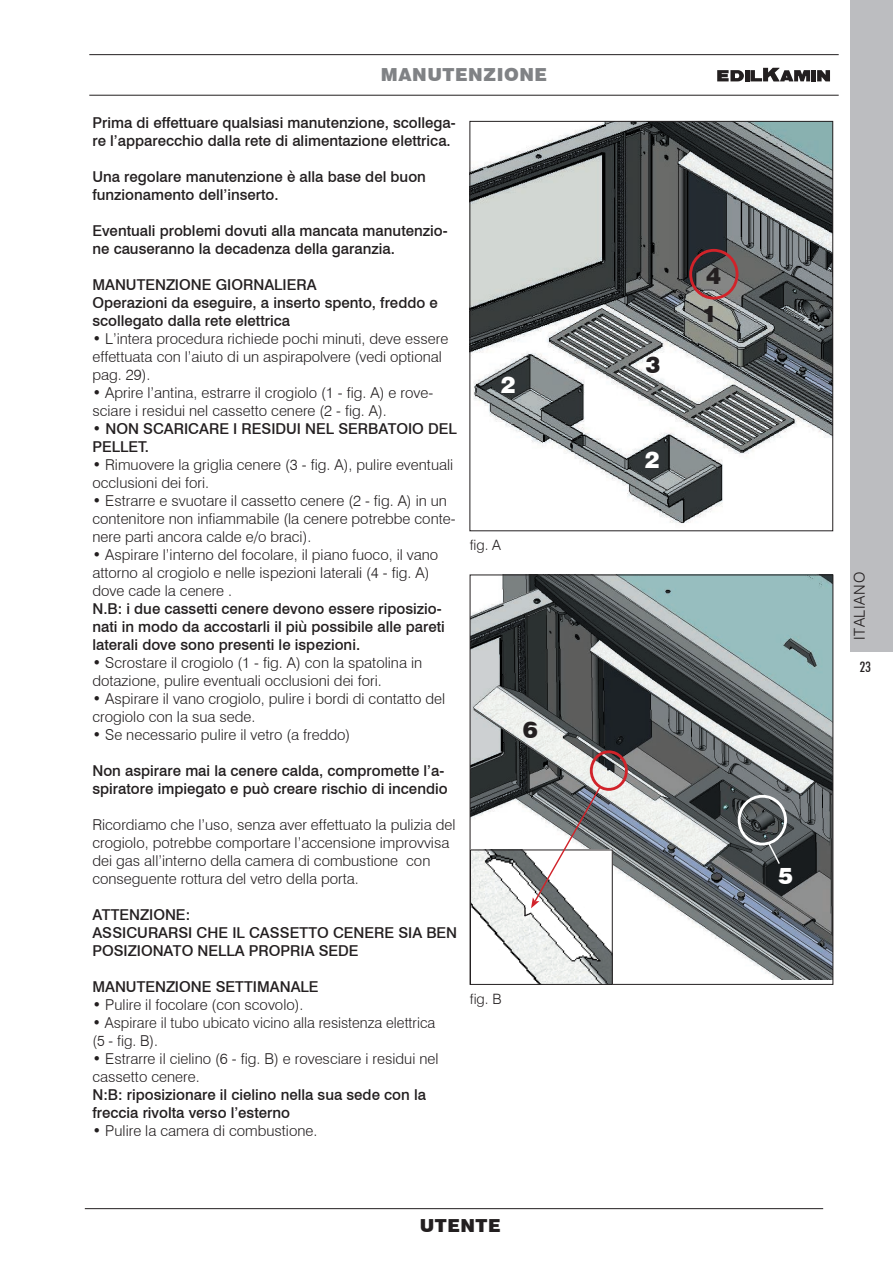
<style>
.page{position:relative;width:893px;height:1263px;background:#fff}
.page>*{position:absolute;margin:0;border:0;box-sizing:border-box;transform-origin:0 0}
.t1{font:900 22.8px "Swiss 721 BT";color:#231f20}
.t2{font:900 22.8px "Swiss 721 BT";color:#fff}
.t3{font:900 18px "Swiss 721 BT";letter-spacing:.03em;color:#808285}
.t4{font:900 18px "Swiss 721 BT";letter-spacing:.03em;color:#231f20}
.t5{font:300 15px/18px "Swiss 721 BT";color:#231f20}
.t6{font:500 15px/18px "Swiss 721 BT";color:#231f20}
.t7{font:300 15px "Swiss 721 BT";letter-spacing:.05em;color:#231f20}
.t8{font:300 14.25px "Swiss 721 BT";color:#231f20}
.t9{font:500 condensed 14.25px "Futura BT";color:#231f20}
</style>
<div class="page">
<div style="left:850px;top:0;width:43px;height:652px;background:#bcbdc0"></div>
<img style="left:472px;top:123px;width:359px;height:401px">
<div style="left:470px;top:121px;width:363px;height:410px;border:1px solid #231f20"></div>
<img style="left:472px;top:577px;width:359px;height:402px">
<svg style="left:767px;top:842px;width:14px;height:23px"></svg>
<div style="left:738px;top:795px;width:49px;height:50px;border:3px solid #fff;border-radius:50%"></div>
<img style="left:472px;top:852px;width:138px;height:130px">
<div style="left:470px;top:850px;width:142px;height:134px;border:1px solid #231f20"></div>
<div style="left:590px;top:750px;width:38px;height:41px;border:3px solid #d1232a;border-radius:50%"></div>
<svg style="left:523px;top:784px;width:79px;height:134px"></svg>
<div style="left:689px;top:249px;width:49px;height:51px;border:3px solid #d1232a;border-radius:50%"></div>
<hr style="left:89px;top:54px;width:750px;height:1px;background:#231f20">
<hr style="left:89px;top:95px;width:750px;height:1px;background:#231f20">
<div style="left:811px;top:70px;width:5px;height:11px;background:#231f20"></div>
<hr style="left:745px;top:70px;width:4px;height:11px;background:#231f20">
<svg style="left:717px;top:70px;width:27px;height:11px"></svg>
<svg style="left:750px;top:68px;width:60px;height:13px"></svg>
<svg style="left:817px;top:70px;width:13px;height:11px"></svg>
<hr style="left:85px;top:1208px;width:738px;height:1px;background:#231f20">
<p class="t3" style="left:381px;top:64px;width:168px">MANUTENZIONE</p>
<p class="t6" style="left:92px;top:113px;width:365px">Prima di effettuare qualsiasi manutenzione, scollega&shy;re l’apparecchio dalla rete di alimentazione elettrica.</p>
<p class="t6" style="left:92px;top:167px;width:335px">Una regolare manutenzione è alla base del buon funzionamento dell’inserto.</p>
<p class="t6" style="left:92px;top:221px;width:357px">Eventuali problemi dovuti alla mancata manutenzio&shy;ne causeranno la decadenza della garanzia.</p>
<p class="t6" style="left:92px;top:275px;width:347px">MANUTENZIONE GIORNALIERA<br>Operazioni da eseguire, a inserto spento, freddo e scollegato dalla rete elettrica</p>
<p class="t5" style="left:92px;top:329px;width:357px">• L’intera procedura richiede pochi minuti, deve essere effettuata con l’aiuto di un aspirapolvere (vedi optional pag. 29).</p>
<p class="t5" style="left:92px;top:383px;width:342px">• Aprire l’antina, estrarre il crogiolo (1 - fig. A) e rove&shy;sciare i residui nel cassetto cenere (2 - fig. A).</p>
<p class="t6" style="left:92px;top:419px;width:366px">• NON SCARICARE I RESIDUI NEL SERBATOIO DEL<br>PELLET.</p>
<p class="t5" style="left:92px;top:455px;width:362px">• Rimuovere la griglia cenere (3 - fig. A), pulire eventuali occlusioni dei fori.</p>
<p class="t5" style="left:92px;top:491px;width:365px">• Estrarre e svuotare il cassetto cenere (2 - fig. A) in un contenitore non infiammabile (la cenere potrebbe conte&shy;nere parti ancora calde e/o braci).</p>
<p class="t5" style="left:92px;top:545px;width:347px">• Aspirare l’interno del focolare, il piano fuoco, il vano attorno al crogiolo e nelle ispezioni laterali (4 - fig. A) dove cade la cenere .</p>
<p class="t6" style="left:92px;top:599px;width:354px">N.B: i due cassetti cenere devono essere riposizio&shy;nati in modo da accostarli il più possibile alle pareti laterali dove sono presenti le ispezioni.</p>
<p class="t5" style="left:92px;top:653px;width:331px">• Scrostare il crogiolo (1 - fig. A) con la spatolina in dotazione, pulire eventuali occlusioni dei fori.</p>
<p class="t5" style="left:92px;top:689px;width:354px">• Aspirare il vano crogiolo, pulire i bordi di contatto del crogiolo con la sua sede.</p>
<p class="t5" style="left:92px;top:725px;width:259px">• Se necessario pulire il vetro (a freddo)</p>
<p class="t6" style="left:92px;top:761px;width:357px">Non aspirare mai la cenere calda, compromette l’a&shy;spiratore impiegato e può creare rischio di incendio</p>
<p class="t5" style="left:92px;top:815px;width:365px">Ricordiamo che l’uso, senza aver effettuato la pulizia del crogiolo, potrebbe comportare l’accensione improvvisa dei gas all’interno della camera di combustione con conseguente rottura del vetro della porta.</p>
<p class="t6" style="left:92px;top:905px;width:366px">ATTENZIONE:<br>ASSICURARSI CHE IL CASSETTO CENERE SIA BEN<br>POSIZIONATO NELLA PROPRIA SEDE</p>
<p class="t6" style="left:92px;top:977px;width:228px">MANUTENZIONE SETTIMANALE</p>
<p class="t5" style="left:92px;top:995px;width:213px">• Pulire il focolare (con scovolo).</p>
<p class="t5" style="left:92px;top:1013px;width:344px">• Aspirare il tubo ubicato vicino alla resistenza elettrica (5 - fig. B).</p>
<p class="t5" style="left:92px;top:1049px;width:348px">• Estrarre il cielino (6 - fig. B) e rovesciare i residui nel cassetto cenere.</p>
<p class="t6" style="left:92px;top:1085px;width:335px">N:B: riposizionare il cielino nella sua sede con la freccia rivolta verso l’esterno</p>
<p class="t5" style="left:92px;top:1121px;width:226px">• Pulire la camera di combustione.</p>
<h1 class="t2" style="left:501px;top:371px;width:16px">2</h1>
<p class="t8" style="left:470px;top:536px;width:33px">fig. A</p>
<h1 class="t1" style="left:523px;top:716px;width:16px">6</h1>
<p class="t8" style="left:470px;top:990px;width:33px">fig. B</p>
<p class="t4" style="left:420px;top:1215px;width:83px">UTENTE</p>
<h1 class="t1" style="left:646px;top:351px;width:16px">3</h1>
<h1 class="t2" style="left:645px;top:446px;width:16px">2</h1>
<h1 class="t1" style="left:706px;top:262px;width:16px">4</h1>
<h1 class="t1" style="left:702px;top:300px;width:16px">1</h1>
<p class="t7" style="left:850px;top:640px;width:70px;rotate:-90deg">ITALIANO</p>
<p class="t9" style="left:860px;top:658px;width:12px">23</p>
<h1 class="t2" style="left:778px;top:862px;width:16px">5</h1>
</div>
